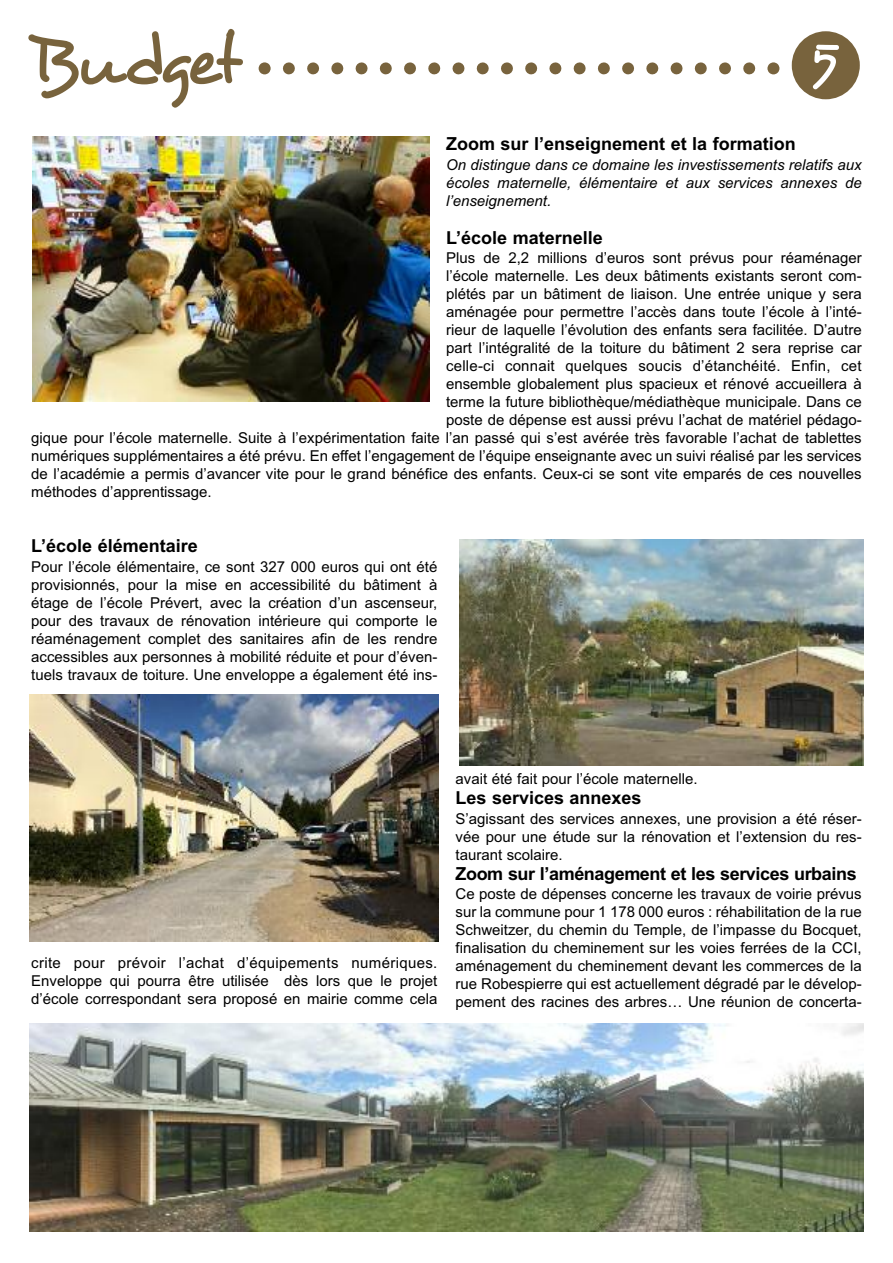
<style>
.page{position:relative;width:893px;height:1263px;background:#fff}
.page>*{position:absolute;margin:0;border:0;box-sizing:border-box;transform-origin:0 0}
.t1{font:72px "Desyrel";letter-spacing:-.07em;color:#78633d}
.t2{font:54px "Desyrel";color:#fff}
.t3{font:700 18px "Arial";color:#000}
.t4{font:700 18px "Arial";letter-spacing:-.02em;color:#000}
.t5{font:15px/18px "Arial";color:#000;text-align:justify}
.t6{font:italic 15px/18px "Arial";color:#000;text-align:justify}
</style>
<div class="page">
<img style="left:33px;top:136px;width:397px;height:265px">
<div style="left:792px;top:31px;width:68px;height:68px;background:#78633d;border-radius:50%"></div>
<svg style="left:259px;top:62px;width:497px;height:12px"></svg>
<svg style="left:767px;top:62px;width:12px;height:12px"></svg>
<img style="left:459px;top:539px;width:404px;height:227px">
<img style="left:30px;top:1023px;width:833px;height:208px">
<img style="left:30px;top:694px;width:408px;height:247px">
<h1 class="t1" style="left:30px;top:16px;width:212px">Budget</h1>
<h2 class="t2" style="left:810px;top:22px;width:29px">5</h2>
<p class="t3" style="left:446px;top:133px;width:351px">Zoom sur l’enseignement et la formation</p>
<p class="t6" style="left:446px;top:155px;width:417px">On distingue dans ce domaine les investissements relatifs aux écoles maternelle, élémentaire et aux services annexes de l’enseignement.</p>
<p class="t3" style="left:446px;top:227px;width:158px">L’école maternelle</p>
<p class="t5" style="left:446px;top:249px;width:417px">Plus de 2,2 millions d’euros sont prévus pour réaménager</p>
<p class="t5" style="left:446px;top:267px;width:417px">l’école maternelle. Les deux bâtiments existants seront com-</p>
<p class="t5" style="left:446px;top:285px;width:417px">plétés par un bâtiment de liaison. Une entrée unique y sera</p>
<p class="t5" style="left:446px;top:303px;width:417px">aménagée pour permettre l’accès dans toute l’école à l’inté-</p>
<p class="t5" style="left:446px;top:321px;width:417px">rieur de laquelle l’évolution des enfants sera facilitée. D’autre</p>
<p class="t5" style="left:446px;top:339px;width:417px">part l’intégralité de la toiture du bâtiment 2 sera reprise car</p>
<p class="t5" style="left:446px;top:357px;width:417px">celle-ci connait quelques soucis d’étanchéité. Enfin, cet</p>
<p class="t5" style="left:446px;top:375px;width:417px">ensemble globalement plus spacieux et rénové accueillera à</p>
<p class="t5" style="left:446px;top:393px;width:417px">terme la future bibliothèque/médiathèque municipale. Dans ce</p>
<p class="t5" style="left:446px;top:411px;width:417px">poste de dépense est aussi prévu l’achat de matériel pédago-</p>
<p class="t5" style="left:31px;top:429px;width:832px">gique pour l’école maternelle. Suite à l’expérimentation faite l’an passé qui s’est avérée très favorable l’achat de tablettes</p>
<p class="t5" style="left:31px;top:447px;width:832px">numériques supplémentaires a été prévu. En effet l’engagement de l’équipe enseignante avec un suivi réalisé par les services</p>
<p class="t5" style="left:31px;top:465px;width:832px">de l’académie a permis d’avancer vite pour le grand bénéfice des enfants. Ceux-ci se sont vite emparés de ces nouvelles</p>
<p class="t5" style="left:31px;top:483px;width:182px">méthodes d’apprentissage.</p>
<p class="t3" style="left:31px;top:536px;width:168px">L’école élémentaire</p>
<p class="t5" style="left:31px;top:558px;width:408px">Pour l’école élémentaire, ce sont 327 000 euros qui ont été provisionnés, pour la mise en accessibilité du bâtiment à étage de l’école Prévert, avec la création d’un ascenseur, pour des travaux de rénovation intérieure qui comporte le réaménagement complet des sanitaires afin de les rendre accessibles aux personnes à mobilité réduite et pour d’éven&shy;tuels travaux de toiture. Une enveloppe a également été ins-</p>
<p class="t5" style="left:31px;top:954px;width:408px">crite pour prévoir l’achat d’équipements numériques.<br>Enveloppe qui pourra être utilisée dès lors que le projet d’école correspondant sera proposé en mairie comme cela</p>
<p class="t5" style="left:455px;top:770px;width:244px">avait été fait pour l’école maternelle.</p>
<p class="t3" style="left:455px;top:787px;width:188px">Les services annexes</p>
<p class="t5" style="left:455px;top:809px;width:408px">S’agissant des services annexes, une provision a été réser&shy;vée pour une étude sur la rénovation et l’extension du res&shy;taurant scolaire.</p>
<p class="t4" style="left:455px;top:863px;width:403px">Zoom sur l’aménagement et les services urbains</p>
<p class="t5" style="left:455px;top:885px;width:408px">Ce poste de dépenses concerne les travaux de voirie prévus sur la commune pour 1 178 000 euros : réhabilitation de la rue Schweitzer, du chemin du Temple, de l’impasse du Bocquet, finalisation du cheminement sur les voies ferrées de la CCI, aménagement du cheminement devant les commerces de la rue Robespierre qui est actuellement dégradé par le dévelop&shy;pement des racines des arbres… Une réunion de concerta-</p>
</div>
